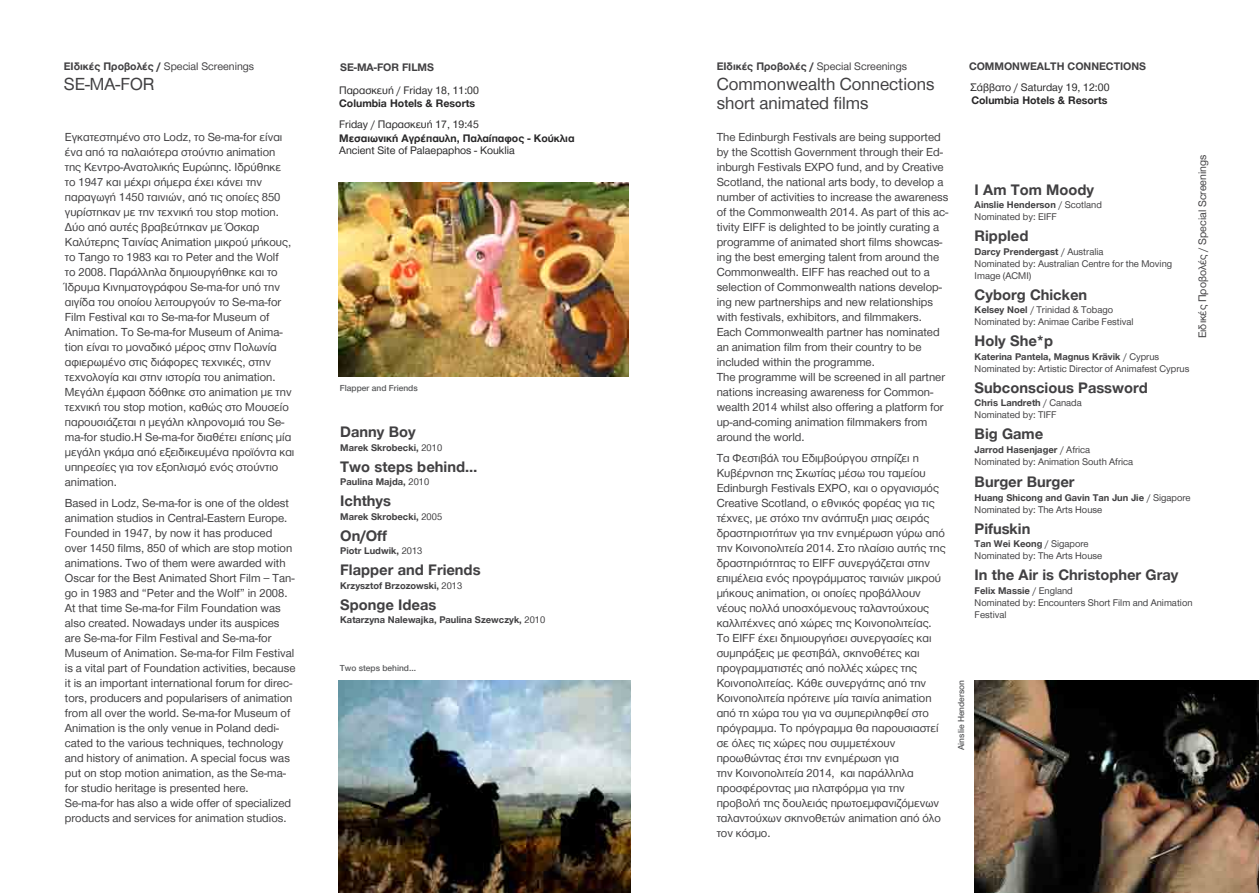
<style>
.page{position:relative;width:1259px;height:893px;background:#fff}
.page>*{position:absolute;margin:0;border:0;box-sizing:border-box;transform-origin:0 0}
.t1{font:18px/19.5px "CF Helvetica";color:#414042}
.t2{font:700 15.6px "CF Helvetica";color:#414042}
.t3{font:12px/15px "CF Helvetica";color:#414042}
.t4{font:11.25px "CF Helvetica";color:#292829}
.t5{font:11.25px "CF Helvetica";color:#414042}
.t6{font:700 11.25px "CF Helvetica";color:#292829}
.t7{font:700 11.25px "CF Helvetica";color:#414042}
.t8{font:10.05px/12px "CF Helvetica";color:#414042}
.t9{font:700 10.05px "CF Helvetica";color:#414042}
.t10{font:500 9px "CF Helvetica";color:#58595b}
.s1{font-weight:700}
.s2{font-weight:400}
</style>
<div class="page">
<img style="left:338px;top:183px;width:291px;height:194px">
<img style="left:338px;top:680px;width:292px;height:213px">
<img style="left:974px;top:680px;width:285px;height:213px">
<p class="t5" style="left:64px;top:61px;width:192px"><span class="s1">ΕΙδικές Προβολές /</span> Special Screenings</p>
<h1 class="t1" style="left:64px;top:74px;width:92px">SE-MA-FOR</h1>
<p class="t3" style="left:65px;top:129px;width:231px">Εγκατεστημένο στο Lodz, το Se-ma-for είναι ένα από τα παλαιότερα στούντιο animation της Κεντρο-Ανατολικής Ευρώπης. Ιδρύθηκε το 1947 και μέχρι σήμερα έχει κάνει την παραγωγή 1450 ταινιών, από τις οποίες 850 γυρίστηκαν με την τεχνική του stop motion.<br>Δύο από αυτές βραβεύτηκαν με Όσκαρ Καλύτερης Ταινίας Animation μικρού μήκους, το Tango το 1983 και το Peter and the Wolf<br>το 2008. Παράλληλα δημιουργήθηκε και το Ίδρυμα Κινηματογράφου Se-ma-for υπό την αιγίδα του οποίου λειτουργούν το Se-ma-for Film Festival και το Se-ma-for Museum of Animation. Το Se-ma-for Museum of Anima&shy;tion είναι το μοναδικό μέρος στην Πολωνία αφιερωμένο στις διάφορες τεχνικές, στην τεχνολογία και στην ιστορία του animation.<br>Μεγάλη έμφαση δόθηκε στο animation με την τεχνική του stop motion, καθώς στο Μουσείο παρουσιάζεται η μεγάλη κληρονομιά του Se&shy;ma-for studio.Η Se-ma-for διαθέτει επίσης μία μεγάλη γκάμα από εξειδικευμένα προϊόντα και υπηρεσίες για τον εξοπλισμό ενός στούντιο animation.</p>
<p class="t3" style="left:65px;top:495px;width:232px">Based in Lodz, Se-ma-for is one of the oldest animation studios in Central-Eastern Europe.<br>Founded in 1947, by now it has produced over 1450 films, 850 of which are stop motion animations. Two of them were awarded with Oscar for the Best Animated Short Film – Tan&shy;go in 1983 and “Peter and the Wolf” in 2008.<br>At that time Se-ma-for Film Foundation was also created. Nowadays under its auspices are Se-ma-for Film Festival and Se-ma-for Museum of Animation. Se-ma-for Film Festival is a vital part of Foundation activities, because it is an important international forum for direc&shy;tors, producers and popularisers of animation from all over the world. Se-ma-for Museum of Animation is the only venue in Poland dedi&shy;cated to the various techniques, technology and history of animation. A special focus was put on stop motion animation, as the Se-ma&shy;for studio heritage is presented here.<br>Se-ma-for has also a wide offer of specialized products and services for animation studios.</p>
<p class="t7" style="left:340px;top:62px;width:95px">SE-MA-FOR FILMS</p>
<p class="t7" style="left:969px;top:61px;width:178px">COMMONWEALTH CONNECTIONS</p>
<p class="t5" style="left:716px;top:61px;width:192px"><span class="s1">ΕΙδικές Προβολές /</span> Special Screenings</p>
<h1 class="t1" style="left:716px;top:74px;width:219px">Commonwealth Connections short animated films</h1>
<p class="t4" style="left:339px;top:84px;width:141px">Παρασκευή / Friday 18, 11:00</p>
<p class="t4" style="left:970px;top:81px;width:141px">Σάββατο / Saturday 19, 12:00</p>
<p class="t6" style="left:339px;top:98px;width:137px">Columbia Hotels &amp; Resorts</p>
<p class="t6" style="left:971px;top:95px;width:137px">Columbia Hotels &amp; Resorts</p>
<p class="t4" style="left:339px;top:118px;width:141px">Friday / Παρασκευή 17, 19:45</p>
<p class="t6" style="left:339px;top:133px;width:237px">Μεσαιωνική Αγρέπαυλη, Παλαίπαφος - Κούκλια</p>
<p class="t4" style="left:339px;top:144px;width:177px">Ancient Site of Palaepaphos - Κouklia</p>
<p class="t10" style="left:340px;top:383px;width:79px">Flapper and Friends</p>
<h2 class="t2" style="left:340px;top:424px;width:77px">Danny Boy</h2>
<p class="t9" style="left:340px;top:442px;width:103px">Marek Skrobecki, <span class="s2">2010</span></p>
<h2 class="t2" style="left:340px;top:458px;width:138px">Two steps behind…</h2>
<p class="t9" style="left:340px;top:477px;width:91px">Paulina Majda, <span class="s2">2010</span></p>
<h2 class="t2" style="left:340px;top:493px;width:52px">Ichthys</h2>
<p class="t9" style="left:340px;top:511px;width:103px">Marek Skrobecki, <span class="s2">2005</span></p>
<h2 class="t2" style="left:340px;top:527px;width:48px">On/Off</h2>
<p class="t9" style="left:340px;top:546px;width:84px">Piotr Ludwik, <span class="s2">2013</span></p>
<h2 class="t2" style="left:340px;top:562px;width:142px">Flapper and Friends</h2>
<p class="t9" style="left:340px;top:580px;width:124px">Krzysztof Brzozowski, <span class="s2">2013</span></p>
<h2 class="t2" style="left:340px;top:596px;width:98px">Sponge Ideas</h2>
<p class="t9" style="left:340px;top:615px;width:207px">Katarzyna Nalewajka, Paulina Szewczyk, <span class="s2">2010</span></p>
<p class="t10" style="left:340px;top:663px;width:78px">Two steps behind...</p>
<p class="t3" style="left:716px;top:129px;width:233px">The Edinburgh Festivals are being supported by the Scottish Government through their Ed&shy;inburgh Festivals EXPO fund, and by Creative Scotland, the national arts body, to develop a number of activities to increase the awareness of the Commonwealth 2014. As part of this ac&shy;tivity EIFF is delighted to be jointly curating a programme of animated short films showcas&shy;ing the best emerging talent from around the Commonwealth. EIFF has reached out to a selection of Commonwealth nations develop&shy;ing new partnerships and new relationships with festivals, exhibitors, and filmmakers.<br>Each Commonwealth partner has nominated an animation film from their country to be included within the programme.<br>The programme will be screened in all partner nations increasing awareness for Common&shy;wealth 2014 whilst also offering a platform for up-and-coming animation filmmakers from around the world.</p>
<p class="t3" style="left:716px;top:450px;width:230px">Τα Φεστιβάλ του Εδιμβούργου στηρίζει η Κυβέρνηση της Σκωτίας μέσω του ταμείου Edinburgh Festivals EXPO, και ο οργανισμός Creative Scotland, ο εθνικός φορέας για τις τέχνες, με στόχο την ανάπτυξη μιας σειράς δραστηριοτήτων για την ενημέρωση γύρω από την Κοινοπολιτεία 2014. Στο πλαίσιο αυτής της δραστηριότητας το EIFF συνεργάζεται στην επιμέλεια ενός προγράμματος ταινιών μικρού μήκους animation, οι οποίες προβάλλουν νέους πολλά υποσχόμενους ταλαντούχους καλλιτέχνες από χώρες της Κοινοπολιτείας.<br>Το EIFF έχει δημιουργήσει συνεργασίες και συμπράξεις με φεστιβάλ, σκηνοθέτες και προγραμματιστές από πολλές χώρες της Κοινοπολιτείας. Κάθε συνεργάτης από την Κοινοπολιτεία πρότεινε μία ταινία animation από τη χώρα του για να συμπεριληφθεί στο πρόγραμμα. To πρόγραμμα θα παρουσιαστεί σε όλες τις χώρες που συμμετέχουν προωθώντας έτσι την ενημέρωση για<br>την Κοινοπολιτεία 2014, και παράλληλα προσφέροντας μια πλατφόρμα για την προβολή της δουλειάς πρωτοεμφανιζόμενων ταλαντούχων σκηνοθετών animation από όλο τον κόσμο.</p>
<p class="t10" style="left:956px;top:750px;width:72px;rotate:-90deg">Ainslie Henderson</p>
<p class="t5" style="left:1196px;top:338px;width:185px;rotate:-90deg">Ειδικές Προβολές / Special Screenings</p>
<h2 class="t2" style="left:974px;top:181px;width:121px">I Am Tom Moody</h2>
<p class="t8" style="left:974px;top:199px;width:129px"><span class="s1">Ainslie Henderson</span> / Scotland<br>Nominated by: EIFF</p>
<h2 class="t2" style="left:974px;top:228px;width:55px">Rippled</h2>
<p class="t8" style="left:974px;top:246px;width:199px"><span class="s1">Darcy Prendergast</span> / Australia<br>Nominated by: Australian Centre for the Moving<br>Image (ACMI)</p>
<h2 class="t2" style="left:974px;top:286px;width:114px">Cyborg Chicken</h2>
<p class="t8" style="left:974px;top:304px;width:160px"><span class="s1">Kelsey Noel</span> / Trinidad &amp; Tobago<br>Nominated by: Animae Caribe Festival</p>
<h2 class="t2" style="left:974px;top:333px;width:80px">Holy She*p</h2>
<p class="t8" style="left:974px;top:351px;width:216px"><span class="s1">Katerina Pantela, Magnus Krävik</span> / Cyprus<br>Nominated by: Artistic Director of Animafest Cyprus</p>
<h2 class="t2" style="left:974px;top:379px;width:175px">Subconscious Password</h2>
<p class="t8" style="left:974px;top:397px;width:109px"><span class="s1">Chris Landreth</span> / Canada<br>Nominated by: TIFF</p>
<h2 class="t2" style="left:974px;top:426px;width:70px">Big Game</h2>
<p class="t8" style="left:974px;top:444px;width:160px"><span class="s1">Jarrod Hasenjager</span> / Africa<br>Nominated by: Animation South Africa</p>
<h2 class="t2" style="left:974px;top:474px;width:101px">Burger Burger</h2>
<p class="t8" style="left:974px;top:492px;width:217px"><span class="s1">Huang Shicong and Gavin Tan Jun Jie</span> / Sigapore<br>Nominated by: The Arts House</p>
<h2 class="t2" style="left:974px;top:520px;width:57px">Pifuskin</h2>
<p class="t8" style="left:974px;top:538px;width:129px"><span class="s1">Tan Wei Keong</span> / Sigapore<br>Nominated by: The Arts House</p>
<h2 class="t2" style="left:974px;top:567px;width:205px">In the Air is Christopher Gray</h2>
<p class="t8" style="left:974px;top:585px;width:219px"><span class="s1">Felix Massie</span> / England<br>Nominated by: Encounters Short Film and Animation<br>Festival</p>
</div>
